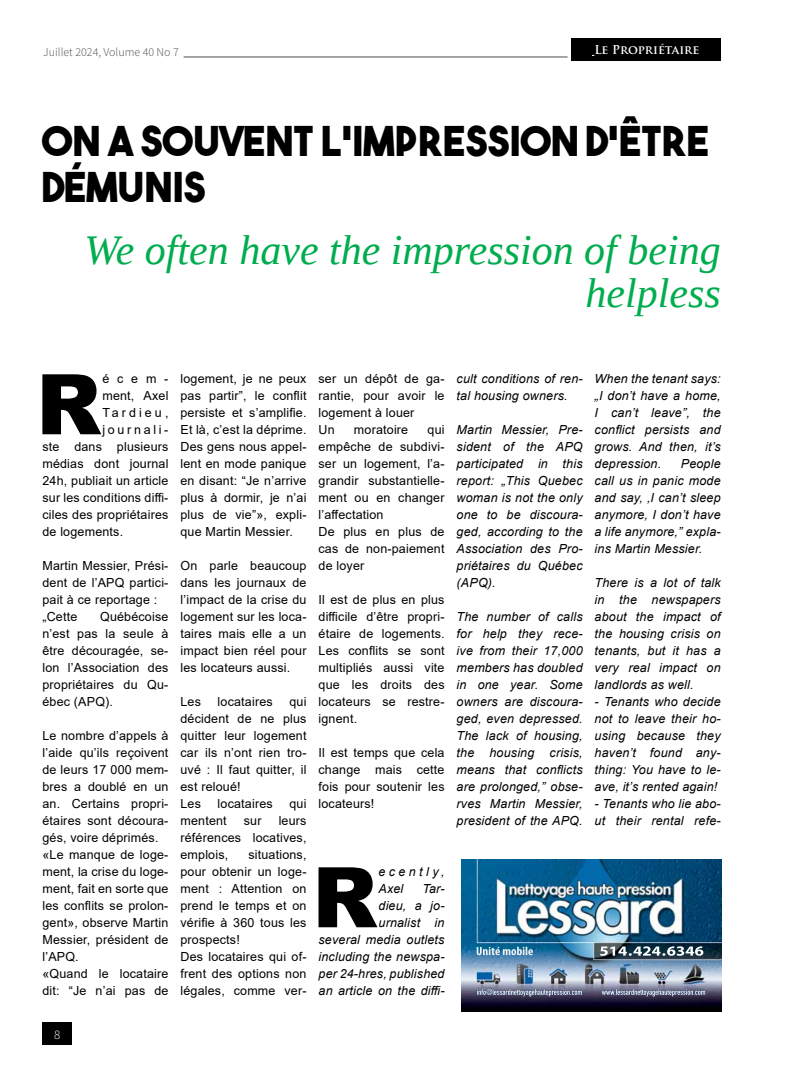
<style>
.page{position:relative;width:792px;height:1080px;background:#fff}
.page>*{position:absolute;margin:0;border:0;box-sizing:border-box;transform-origin:0 0}
.t1{font:900 83.7px "Arial";color:#000}
.t2{font:italic 42px/43px "Liberation Serif";color:#00ad4e;text-align:right}
.t3{font:41px/46px "The Bold Font";color:#000}
.t4{font:300 13px "Source Sans Pro";color:#fff}
.t5{font:12.5px/17px "Arial";letter-spacing:.015em;color:#000}
.t6{font:italic 12.5px/17px "Arial";letter-spacing:.015em;color:#000;text-align:justify}
.t7{font:italic 12.5px/17px "Arial";letter-spacing:.275em;color:#000}
.t8{font:12.5px "Arial";letter-spacing:.215em;color:#000}
.t9{font:12.5px "Arial";letter-spacing:.245em;color:#000}
.t10{font:300 12px "Source Sans Pro";color:#4d4d4f}
.t11{font:700 12px "Trajan Pro";color:#fff}
</style>
<div class="page">
<img style="left:461px;top:859px;width:260px;height:153px">
<img style="left:486px;top:989px;width:78px;height:6px">
<img style="left:616px;top:989px;width:89px;height:6px">
<img style="left:477px;top:947px;width:56px;height:8px">
<img style="left:600px;top:946px;width:103px;height:10px">
<hr style="left:184px;top:57px;width:384px;height:1px;background:#4d4d4f">
<div style="left:42px;top:1023px;width:30px;height:22px;background:#000"></div>
<div style="left:571px;top:39px;width:150px;height:22px;background:#000"></div>
<p class="t10" style="left:43px;top:44px;width:137px">Juillet 2024, Volume 40 No 7</p>
<p class="t11" style="left:594px;top:42px;width:107px">Le Propriétaire</p>
<h3 class="t3" style="left:42px;top:117px;width:669px">ON A SOUVENT L’IMPRESSION D’ÊTRE<br>DÉMUNIS</h3>
<h2 class="t2" style="left:85px;top:228px;width:638px">We often have the impression of being helpless</h2>
<h1 class="t1" style="left:36px;top:344px;width:67px">R</h1>
<p class="t5" style="left:102px;top:370px;width:68px">écem-</p>
<p class="t5" style="left:102px;top:387px;width:68px">ment, Axel</p>
<p class="t9" style="left:102px;top:404px;width:68px">Tardieu,</p>
<p class="t8" style="left:102px;top:421px;width:68px">journali-</p>
<p class="t5" style="left:42px;top:438px;width:128px">ste dans plusieurs</p>
<p class="t5" style="left:42px;top:455px;width:128px">médias dont journal</p>
<p class="t5" style="left:42px;top:472px;width:128px">24h, publiait un article</p>
<p class="t5" style="left:42px;top:489px;width:128px">sur les conditions diffi-</p>
<p class="t5" style="left:42px;top:506px;width:128px">ciles des propriétaires</p>
<p class="t5" style="left:42px;top:523px;width:82px">de logements.</p>
<p class="t5" style="left:42px;top:557px;width:128px">Martin Messier, Prési&shy;dent de l’APQ partici&shy;pait à ce reportage : „Cette</p>
<p class="t5" style="left:42px;top:608px;width:128px;text-align:justify;text-indent:58px">Québécoise n’est pas la seule à être découragée, se&shy;lon l’Association des propriétaires du Qu&shy;ébec (APQ).</p>
<p class="t5" style="left:42px;top:727px;width:128px">Le nombre d’appels à l’aide qu’ils reçoivent de leurs 17 000 mem&shy;bres a doublé en un an. Certains propri&shy;étaires sont découra&shy;gés, voire déprimés. «Le manque de loge&shy;ment, la crise du loge&shy;ment, fait en sorte que les conflits se prolon&shy;gent», observe Martin<br>Messier, président de l’APQ.<br>«Quand le locataire dit: “Je n’ai pas de</p>
<p class="t5" style="left:180px;top:370px;width:128px;text-align:justify">logement, je ne peux pas partir”, le conflit persiste et s’amplifie.<br>Et là, c’est la déprime.<br>Des gens nous appel&shy;lent en mode panique en disant: “Je n’arrive plus à dormir, je n’ai plus de vie”», expli&shy;que Martin Messier.</p>
<p class="t5" style="left:180px;top:557px;width:128px;text-align:justify">On parle beaucoup dans les journaux de l’impact de la crise du logement sur les loca&shy;taires mais elle a un impact bien réel pour les locateurs aussi.</p>
<p class="t5" style="left:180px;top:693px;width:22px">Les</p>
<p class="t5" style="left:218px;top:693px;width:57px">locataires</p>
<p class="t5" style="left:180px;top:693px;width:128px;text-indent:109px">qui décident de ne plus quitter leur logement car ils n’ont rien tro&shy;uvé : Il faut quitter, il est reloué!<br>Les</p>
<p class="t5" style="left:218px;top:795px;width:57px">locataires</p>
<p class="t5" style="left:289px;top:795px;width:19px">qui</p>
<p class="t5" style="left:180px;top:812px;width:48px">mentent</p>
<p class="t5" style="left:244px;top:812px;width:19px">sur</p>
<p class="t5" style="left:180px;top:812px;width:128px;text-align:justify;text-indent:98px">leurs références locatives, emplois,</p>
<p class="t5" style="left:180px;top:846px;width:128px;text-indent:68px">situations, pour obtenir un loge&shy;ment : Attention on prend le temps et on vérifie à 360 tous les prospects!<br>Des locataires qui of&shy;frent des options non légales, comme ver-</p>
<p class="t5" style="left:319px;top:370px;width:128px">ser un dépôt de ga&shy;rantie, pour avoir le logement à louer<br>Un</p>
<p class="t5" style="left:319px;top:421px;width:128px;text-indent:109px">qui empêche de subdivi&shy;ser un logement, l’a&shy;grandir substantielle&shy;ment ou en changer l’affectation<br>De plus en plus de cas de non-paiement de loyer</p>
<p class="t5" style="left:319px;top:591px;width:128px;text-align:justify">Il est de plus en plus difficile d’être propri&shy;étaire de logements.<br>Les conflits se sont multipliés aussi vite que les droits des locateurs se restre&shy;ignent.</p>
<p class="t5" style="left:319px;top:744px;width:128px;text-align:justify">Il est temps que cela change mais cette fois pour soutenir les locateurs!</p>
<p class="t5" style="left:354px;top:421px;width:56px">moratoire</p>
<p class="t6" style="left:457px;top:371px;width:128px">cult conditions of ren&shy;tal housing owners.</p>
<p class="t6" style="left:457px;top:422px;width:128px">Martin Messier, Pre&shy;sident of the APQ participated in this report: „This Quebec woman is not the only one to be discoura&shy;ged, according to the Association des Pro&shy;priétaires du Québec (APQ).</p>
<p class="t6" style="left:457px;top:609px;width:128px">The number of calls for help they rece&shy;ive from their 17,000 members has doubled in one year. Some owners are discoura&shy;ged, even depressed.<br>The lack of housing, the housing crisis, means that conflicts are prolonged,” obse&shy;rves Martin Messier, president of the APQ.</p>
<p class="t6" style="left:595px;top:371px;width:128px">When the tenant says: „I don’t have a home, I can’t leave”, the conflict persists and grows. And then, it’s depression.</p>
<p class="t6" style="left:595px;top:456px;width:128px;text-indent:86px">People call us in panic mode and say, ‚I can’t sleep anymore, I don’t have a life anymore,” expla&shy;ins Martin Messier.</p>
<p class="t6" style="left:595px;top:575px;width:128px">There is a lot of talk in the newspapers about the impact of the housing crisis on tenants, but it has a very real impact on landlords as well.</p>
<p class="t6" style="left:595px;top:694px;width:128px">- Tenants who decide not to leave their ho&shy;using because they haven’t found any&shy;thing: You have to le&shy;ave, it’s rented again!</p>
<p class="t6" style="left:595px;top:796px;width:128px">- Tenants who lie abo&shy;ut their rental refe-</p>
<h1 class="t1" style="left:312px;top:837px;width:67px">R</h1>
<p class="t7" style="left:379px;top:864px;width:68px">ecently,<br>Axel</p>
<p class="t6" style="left:319px;top:881px;width:128px;text-align:right">Tar-<br>dieu, a jo-<br>urnalist in<br>several media outlets including the newspa&shy;per 24-hres, published an article on the diffi-</p>
<p class="t4" style="left:54px;top:1027px;width:8px">8</p>
</div>
